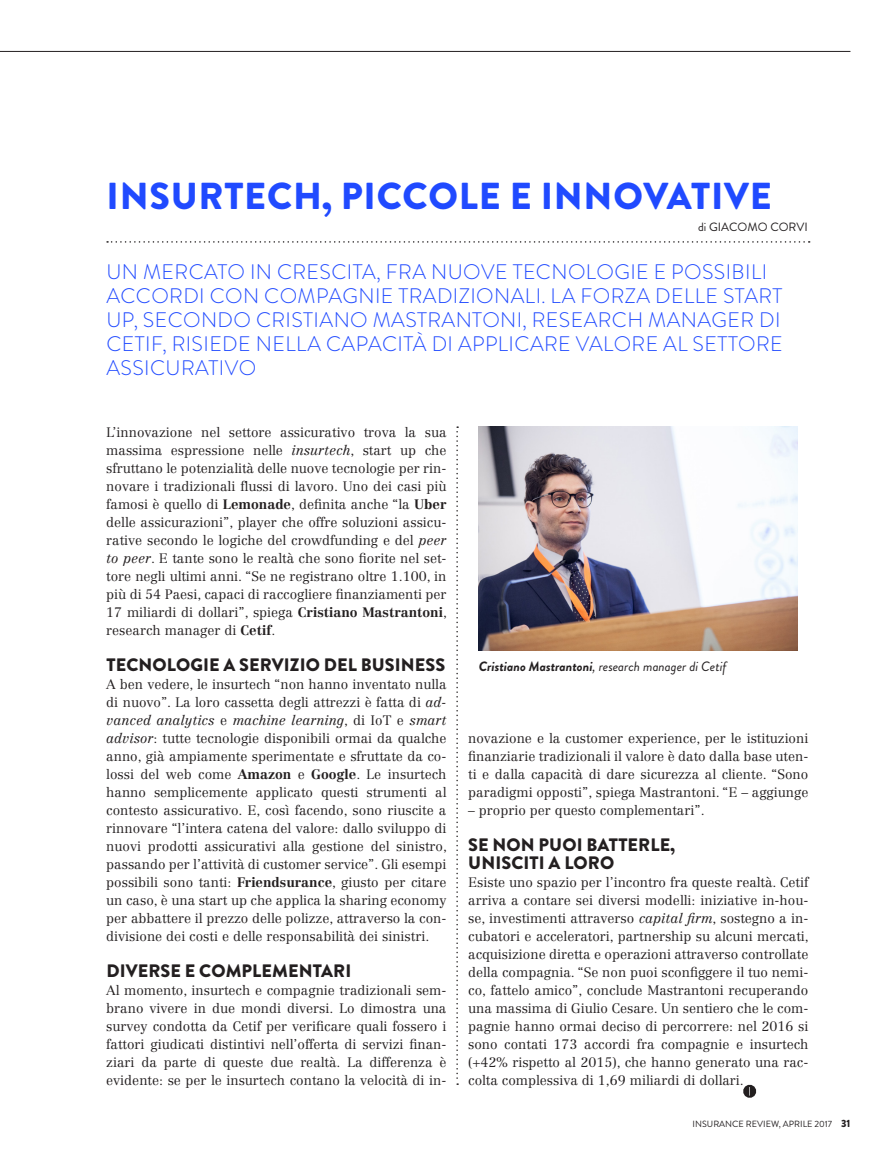
<style>
.page{position:relative;width:893px;height:1170px;background:#fff}
.page>*{position:absolute;margin:0;border:0;box-sizing:border-box;transform-origin:0 0}
.t1{font:900 37.5px "Brandon Grotesque";letter-spacing:.02em;color:#204aff}
.t2{font:300 21px/24px "Brandon Grotesque";letter-spacing:.02em;color:#204aff}
.t3{font:900 18px "Brandon Grotesque";letter-spacing:.005em;color:#231f20}
.t4{font:300 13.5px/18px "Centennial LT Std";color:#231f20;text-align:justify}
.t5{font:italic 13.5px "Brandon Grotesque";color:#231f20}
.t6{font:12px "Brandon Grotesque";color:#231f20}
.t7{font:9px "Brandon Grotesque";color:#231f20}
.s1{font-style:italic}
.s2{font-weight:700}
.s3{font-weight:900;font-size:10.5px}
</style>
<div class="page">
<svg style="left:456px;top:426px;width:2px;height:658px"></svg>
<svg style="left:107px;top:241px;width:703px;height:2px"></svg>
<img style="left:479px;top:426px;width:319px;height:224px">
<hr style="left:0;top:51px;width:850px;height:1px;background:#231f20">
<svg style="left:743px;top:1084px;width:13px;height:13px"></svg>
<p class="t1" style="left:107px;top:170px;width:667px">INSURTECH, PICCOLE E INNOVATIVE</p>
<p class="t6" style="left:698px;top:218px;width:111px">di GIACOMO CORVI</p>
<p class="t2" style="left:106px;top:259px;width:678px">UN MERCATO IN CRESCITA, FRA NUOVE TECNOLOGIE E POSSIBILI ACCORDI CON COMPAGNIE TRADIZIONALI. LA FORZA DELLE START UP, SECONDO CRISTIANO MASTRANTONI, RESEARCH MANAGER DI CETIF, RISIEDE NELLA CAPACITÀ DI APPLICARE VALORE AL SETTORE ASSICURATIVO</p>
<p class="t4" style="left:106px;top:423px;width:342px">L’innovazione nel settore assicurativo trova la sua massima espressione nelle <span class="s1">insurtech</span>, start up che sfruttano le potenzialità delle nuove tecnologie per rin&shy;novare i tradizionali flussi di lavoro. Uno dei casi più famosi è quello di <span class="s2">Lemonade</span>, definita anche “la <span class="s2">Uber </span>delle assicurazioni”, player che offre soluzioni assicu&shy;rative secondo le logiche del crowdfunding e del <span class="s1">peer to peer</span>. E tante sono le realtà che sono fiorite nel set&shy;tore negli ultimi anni. “Se ne registrano oltre 1.100, in più di 54 Paesi, capaci di raccogliere finanziamenti per 17 miliardi di dollari”, spiega <span class="s2">Cristiano Mastrantoni</span>, research manager di <span class="s2">Cetif</span>.</p>
<p class="t3" style="left:106px;top:651px;width:340px">TECNOLOGIE A SERVIZIO DEL BUSINESS</p>
<p class="t4" style="left:106px;top:675px;width:342px">A ben vedere, le insurtech “non hanno inventato nulla di nuovo”. La loro cassetta degli attrezzi è fatta di <span class="s1">ad&shy;vanced analytics</span> e <span class="s1">machine learning</span>, di IoT e <span class="s1">smart advisor</span>: tutte tecnologie disponibili ormai da qualche anno, già ampiamente sperimentate e sfruttate da co&shy;lossi del web come <span class="s2">Amazon</span> e <span class="s2">Google</span>. Le insurtech hanno semplicemente applicato questi strumenti al contesto assicurativo. E, così facendo, sono riuscite a rinnovare “l’intera catena del valore: dallo sviluppo di nuovi prodotti assicurativi alla gestione del sinistro, passando per l’attività di customer service”. Gli esempi possibili sono tanti: <span class="s2">Friendsurance</span>, giusto per citare un caso, è una start up che applica la sharing economy per abbattere il prezzo delle polizze, attraverso la con&shy;divisione dei costi e delle responsabilità dei sinistri.</p>
<p class="t3" style="left:106px;top:957px;width:246px">DIVERSE E COMPLEMENTARI</p>
<p class="t4" style="left:106px;top:981px;width:342px">Al momento, insurtech e compagnie tradizionali sem&shy;brano vivere in due mondi diversi. Lo dimostra una survey condotta da Cetif per verificare quali fossero i fattori giudicati distintivi nell’offerta di servizi finan&shy;ziari da parte di queste due realtà. La differenza è evidente: se per le insurtech contano la velocità di in-</p>
<p class="t5" style="left:479px;top:656px;width:249px"><span class="s2">Cristiano Mastrantoni</span>, research manager di Cetif</p>
<p class="t4" style="left:468px;top:729px;width:342px">novazione e la customer experience, per le istituzioni finanziarie tradizionali il valore è dato dalla base uten&shy;ti e dalla capacità di dare sicurezza al cliente. “Sono paradigmi opposti”, spiega Mastrantoni. “E – aggiunge</p>
<p class="t4" style="left:468px;top:801px;width:238px">– proprio per questo complementari”.</p>
<p class="t3" style="left:468px;top:831px;width:208px">SE NON PUOI BATTERLE,</p>
<p class="t3" style="left:468px;top:849px;width:147px">UNISCITI A LORO</p>
<p class="t4" style="left:468px;top:873px;width:342px">Esiste uno spazio per l’incontro fra queste realtà. Cetif arriva a contare sei diversi modelli: iniziative in-hou&shy;se, investimenti attraverso <span class="s1">capital firm</span>, sostegno a in&shy;cubatori e acceleratori, partnership su alcuni mercati, acquisizione diretta e operazioni attraverso controllate della compagnia. “Se non puoi sconfiggere il tuo nemi&shy;co, fattelo amico”, conclude Mastrantoni recuperando una massima di Giulio Cesare. Un sentiero che le com&shy;pagnie hanno ormai deciso di percorrere: nel 2016 si sono contati 173 accordi fra compagnie e insurtech (+42% rispetto al 2015), che hanno generato una rac&shy;colta complessiva di 1,69 miliardi di dollari.</p>
<p class="t7" style="left:693px;top:1117px;width:159px">INSURANCE REVIEW, APRILE 2017 <span class="s3">31</span></p>
</div>
